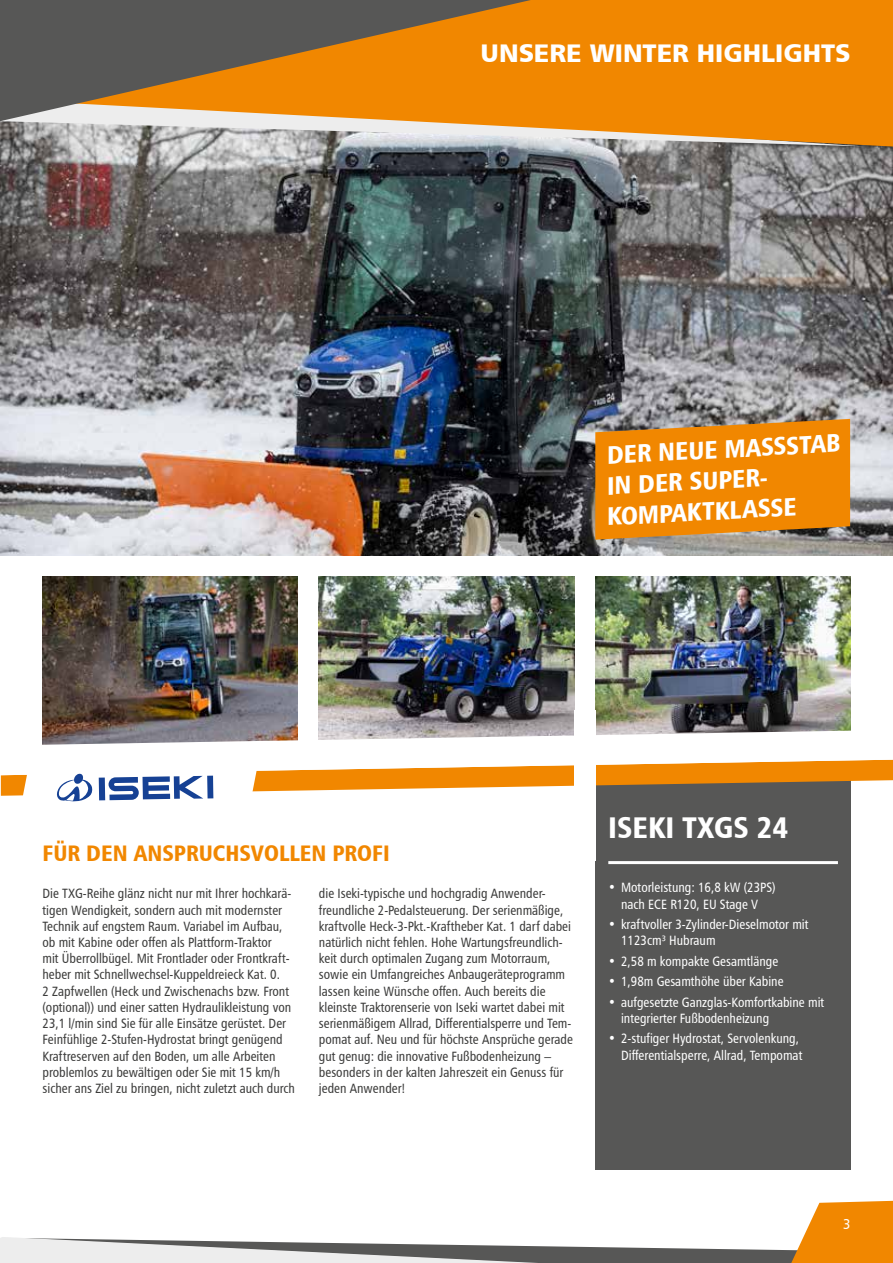
<style>
.page{position:relative;width:893px;height:1263px;background:#fff}
.page>*{position:absolute;margin:0;border:0;box-sizing:border-box;transform-origin:0 0}
.t1{font:30px "Humanist 777 BT Black Condensed B";color:#fff}
.t2{font:25.5px/30.6px "Humanist 777 BT Black Condensed B";color:#fff}
.t3{font:25.5px "Humanist 777 BT Black B";color:#fff}
.t4{font:22.5px "Humanist 777 BT Black Condensed B";color:#f18700}
.t5{font:14.25px "Humanist 777 BT Roman B";color:#fff;scale:.9 1}
.t6{font:13.5px/16.2px "Humanist 777 BT Roman Condensed B";color:#3c3c3b}
.t7{font:13.5px/16.2px "Humanist 777 BT Roman Condensed B";color:#fff}
</style>
<div class="page">
<img style="left:1px;top:146px;width:892px;height:409px">
<img style="left:43px;top:576px;width:255px;height:154px">
<img style="left:319px;top:576px;width:255px;height:154px">
<svg style="left:595px;top:419px;width:255px;height:121px;background:#e5860f"></svg>
<div style="left:596px;top:775px;width:255px;height:395px;background:#575756"></div>
<hr style="left:608px;top:861px;width:230px;height:3px;background:#fff">
<img style="left:595px;top:576px;width:255px;height:154px">
<svg style="left:0;top:730px;width:893px;height:72px"></svg>
<div style="left:99px;top:777px;width:6px;height:23px;background:#164194"></div>
<svg style="left:0;top:1200px;width:893px;height:63px"></svg>
<svg style="left:0;top:121px;width:54px;height:25px"></svg>
<svg style="left:54px;top:0;width:839px;height:147px;background:#e79730"></svg>
<svg style="left:0;top:0;width:531px;height:121px;background:#a37438"></svg>
<div style="left:574px;top:710px;width:22px;height:151px;background:#fff"></div>
<h2 class="t3" style="left:481px;top:37px;width:371px">UNSERE WINTER HIGHLIGHTS</h2>
<h2 class="t2" style="left:602px;top:439px;width:239px;rotate:-3deg">DER NEUE MASSSTAB<br>IN DER SUPER-<br>KOMPAKTKLASSE</h2>
<h3 class="t4" style="left:43px;top:839px;width:349px">FÜR DEN ANSPRUCHSVOLLEN PROFI</h3>
<p class="t6" style="left:43px;top:885px;width:254px">Die TXG-Reihe glänz nicht nur mit Ihrer hochkarä&shy;tigen Wendigkeit, sondern auch mit modernster Technik auf engstem Raum. Variabel im Aufbau, ob mit Kabine oder offen als Plattform-Traktor<br>mit Überrollbügel. Mit Frontlader oder Frontkraft&shy;heber mit Schnellwechsel-Kuppeldreieck Kat. 0.<br>2 Zapfwellen (Heck und Zwischenachs bzw. Front (optional)) und einer satten Hydraulikleistung von 23,1 l/min sind Sie für alle Einsätze gerüstet. Der Feinfühlige 2-Stufen-Hydrostat bringt genügend Kraftreserven auf den Boden, um alle Arbeiten problemlos zu bewältigen oder Sie mit 15 km/h sicher ans Ziel zu bringen, nicht zuletzt auch durch</p>
<p class="t6" style="left:319px;top:885px;width:256px">die Iseki-typische und hochgradig Anwender&shy;freundliche 2-Pedalsteuerung. Der serienmäßige, kraftvolle Heck-3-Pkt.-Kraftheber Kat. 1 darf dabei natürlich nicht fehlen. Hohe Wartungsfreundlich&shy;keit durch optimalen Zugang zum Motorraum, sowie ein Umfangreiches Anbaugeräteprogramm lassen keine Wünsche offen. Auch bereits die kleinste Traktorenserie von Iseki wartet dabei mit serienmäßigem Allrad, Differentialsperre und Tem&shy;pomat auf. Neu und für höchste Ansprüche gerade gut genug: die innovative Fußbodenheizung – besonders in der kalten Jahreszeit ein Genuss für jeden Anwender!</p>
<h1 class="t1" style="left:608px;top:808px;width:181px">ISEKI TXGS 24</h1>
<p class="t7" style="left:608px;top:879px;width:169px;text-align:center">• Motorleistung: 16,8 kW (23PS) nach ECE R120, EU Stage V</p>
<p class="t7" style="left:621px;top:916px;width:189px;text-indent:-13px">• kraftvoller 3-Zylinder-Dieselmotor mit<br>1123cm³ Hubraum</p>
<p class="t7" style="left:608px;top:953px;width:172px">• 2,58 m kompakte Gesamtlänge</p>
<p class="t7" style="left:608px;top:973px;width:177px">• 1,98m Gesamthöhe über Kabine</p>
<p class="t7" style="left:621px;top:993px;width:205px;text-indent:-13px">• aufgesetzte Ganzglas-Komfortkabine mit integrierter Fußbodenheizung</p>
<p class="t7" style="left:608px;top:1030px;width:196px;text-align:right">• 2-stufiger Hydrostat, Servolenkung,<br>Differentialsperre, Allrad, Tempomat</p>
<p class="t5" style="left:843px;top:1215px;width:10px">3</p>
</div>
